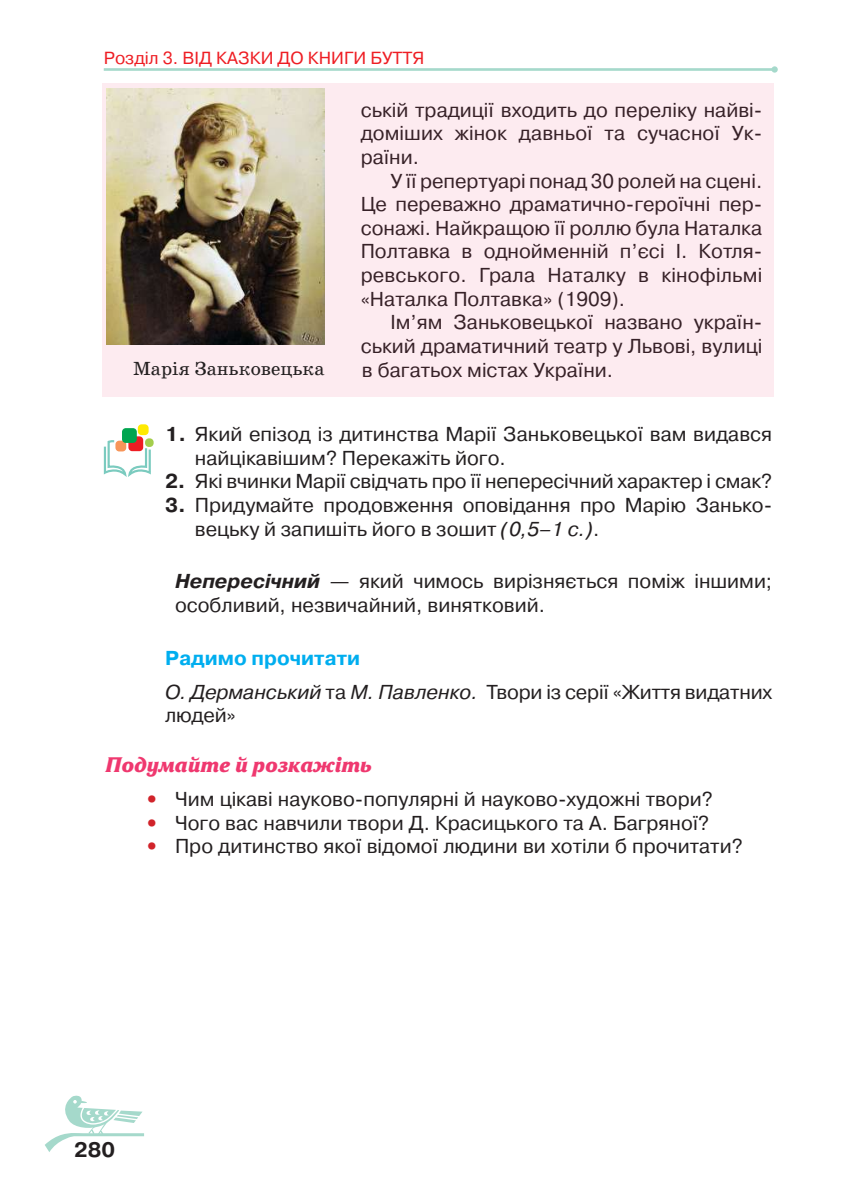
<style>
.page{position:relative;width:844px;height:1191px;background:#fff}
.page>*{position:absolute;margin:0;border:0;box-sizing:border-box;transform-origin:0 0}
.t1{font:italic 700 21px "Friz Quadrata C";color:#ef386f}
.t2{font:700 21px "Pragmatica C";color:#231f20}
.t3{font:20.12px/23.6px "Pragmatica C";color:#231f20}
.t4{font:19.25px "School Book C";color:#231f20}
.t5{font:17.5px "Pragmatica C";color:#ee1d23}
.s1{font-weight:700}
.s2{font-style:italic}
.s3{font-weight:700;font-style:italic}
.s4{font-weight:700;color:#00aeef}
.s5{font-weight:700;color:#d1232a}
</style>
<div class="page">
<hr style="left:70px;top:1133px;width:74px;height:3px;background:#a5d9cb">
<svg style="left:45px;top:1095px;width:97px;height:57px"></svg>
<hr style="left:104px;top:68px;width:670px;height:3px;background:#a5d9cb">
<div style="left:771px;top:66px;width:6px;height:7px;background:#a5d9cb;border-radius:50%"></div>
<svg style="left:104px;top:439px;width:47px;height:37px"></svg>
<div style="left:128px;top:436px;width:15px;height:15px;background:#ee1d23;border-radius:4px"></div>
<div style="left:115px;top:441px;width:11px;height:10px;background:#f79559;border-radius:4px"></div>
<div style="left:138px;top:424px;width:10px;height:11px;background:#ffea01;border-radius:4px"></div>
<div style="left:145px;top:438px;width:9px;height:9px;background:#a4ce4c;border-radius:4px"></div>
<div style="left:122px;top:428px;width:15px;height:15px;background:#00a54f;border-radius:4px"></div>
<div style="left:102px;top:83px;width:671px;height:314px;background:#fdebf0"></div>
<img style="left:107px;top:89px;width:218px;height:256px">
<p class="t5" style="left:104px;top:49px;width:322px">Розділ 3. ВІД КАЗКИ ДО КНИГИ БУТТЯ</p>
<p class="t3" style="left:360px;top:98px;width:403px;text-align:justify">ській традиції входить до переліку найві&shy;доміших жінок давньої та сучасної Ук&shy;раїни.</p>
<p class="t3" style="left:360px;top:169px;width:403px;text-align:justify;text-indent:30px">У її репертуарі понад 30 ролей на сцені.<br>Це переважно драматично- героїчні пер&shy;сонажі. Найкращою її роллю була Наталка Полтавка в однойменній п’єсі І. Котля&shy;ревського. Грала Наталку в кінофільмі «Наталка Полтавка» (1909).</p>
<p class="t3" style="left:360px;top:311px;width:403px;text-align:justify;text-indent:30px">Ім’ям Заньковецької названо україн&shy;ський драматичний театр у Львові, вулиці в багатьох містах України.</p>
<p class="t4" style="left:133px;top:358px;width:193px">Марія Заньковецька</p>
<p class="t3" style="left:195px;top:422px;width:578px;text-indent:-30px"><span class="s1">1.</span> Який епізод із дитинства Марії Заньковецької вам видався найцікавішим? Перекажіть його.</p>
<p class="t3" style="left:165px;top:470px;width:608px"><span class="s1">2.</span> Які вчинки Марії свідчать про її непересічний характер і смак?</p>
<p class="t3" style="left:195px;top:493px;width:578px;text-indent:-30px"><span class="s1">3.</span> Придумайте продовження оповідання про Марію Занько&shy;вецьку й запишіть його в зошит <span class="s2">(0,5–1 с.)</span>.</p>
<p class="t3" style="left:175px;top:569px;width:598px"><span class="s3">Непересічний</span> — який чимось вирізняється поміж іншими; особливий, незвичайний, винятковий.</p>
<p class="t3" style="left:165px;top:641px;width:608px;line-height:33.6px"><span class="s4">Радимо прочитати<br></span><span class="s2">О. Дерманський</span> та <span class="s2">М. Павленко.</span> Твори із серії «Життя видатних</p>
<p class="t3" style="left:165px;top:703px;width:72px">людей»</p>
<p class="t1" style="left:105px;top:751px;width:267px">Подумайте й розкажіть</p>
<p class="t3" style="left:145px;top:787px;width:569px"><span class="s5">•</span> Чим цікаві науково- популярні й науково-художні твори?</p>
<p class="t3" style="left:145px;top:811px;width:565px"><span class="s5">•</span> Чого вас навчили твори Д. Красицького та А. Багряної?</p>
<p class="t3" style="left:145px;top:834px;width:599px"><span class="s5">•</span> Про дитинство якої відомої людини ви хотіли б прочитати?</p>
<p class="t2" style="left:74px;top:1137px;width:42px">280</p>
</div>
